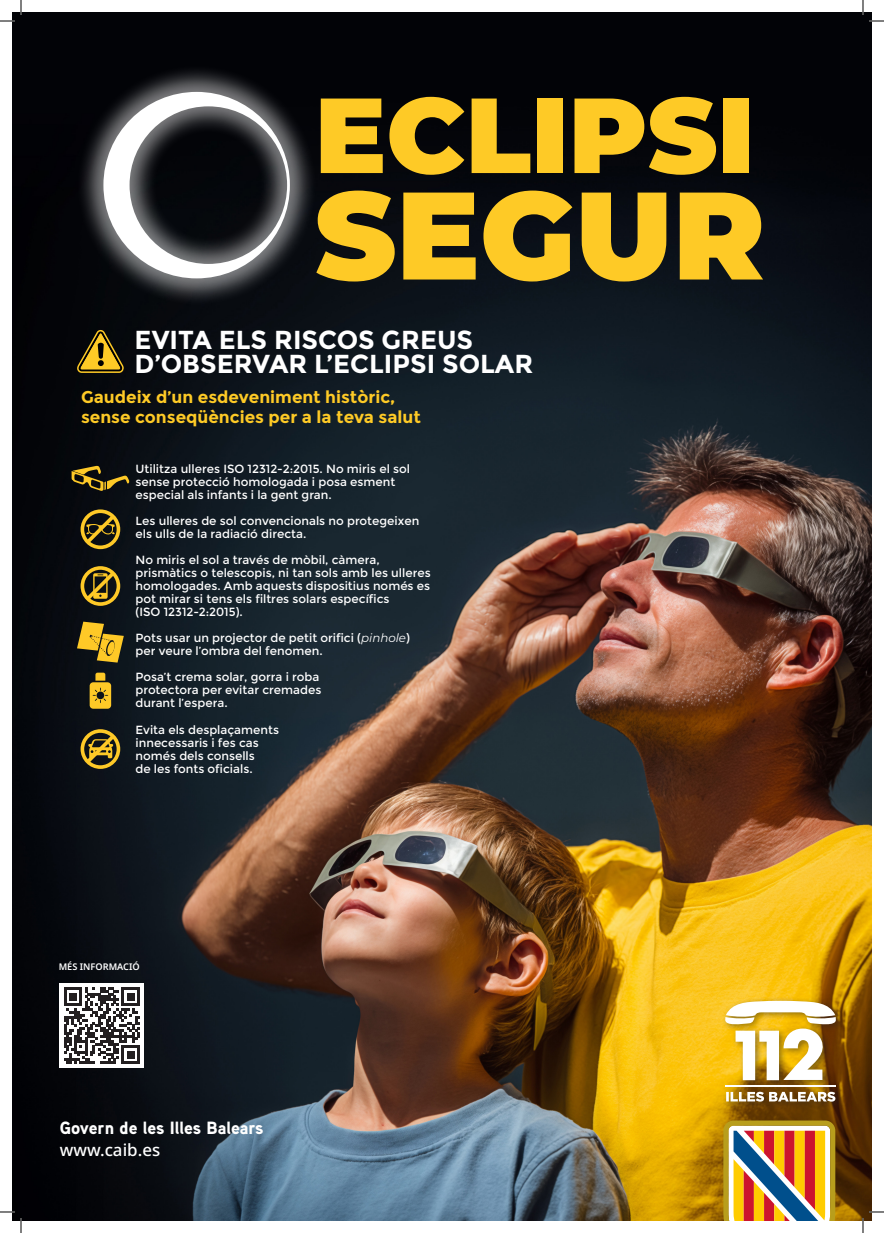
<style>
.page{position:relative;width:884px;height:1233px;background:#fff}
.page>*{position:absolute;margin:0;border:0;box-sizing:border-box;transform-origin:0 0}
.t1{font:900 124.2px "Montserrat";color:#feca26}
.t2{font:900 106.4px "Montserrat";color:#feca26}
.t3{font:700 26px/23.6px "Montserrat";color:#fff}
.t4{font:900 17.7px "Aaux Next";color:#fff}
.t5{font:700 17px "Montserrat";color:#feca26}
.t6{font:500 16.9px "Noto Sans";color:#fff}
.t7{font:11.8px/13px "Montserrat";color:#fff}
.t8{font:600 9.2px "Noto Sans";color:#fff}
.s1{font-style:italic}
</style>
<div class="page">
<img style="left:12px;top:12px;width:859px;height:1208px">
<div style="left:721px;top:996px;width:123px;height:114px;background:#231f20;opacity:.5"></div>
<svg style="left:725px;top:1000px;width:111px;height:80px"></svg>
<hr style="left:725px;top:1085px;width:111px;height:1px;background:#fff">
<svg style="left:726px;top:1091px;width:109px;height:10px"></svg>
<div style="left:76px;top:64px;width:242px;height:242px;background:#fff;opacity:.5"></div>
<svg style="left:103px;top:92px;width:187px;height:186px"></svg>
<svg style="left:77px;top:329px;width:47px;height:44px"></svg>
<svg style="left:71px;top:465px;width:58px;height:26px"></svg>
<svg style="left:90px;top:672px;width:21px;height:36px"></svg>
<svg style="left:77px;top:621px;width:47px;height:41px"></svg>
<svg style="left:81px;top:729px;width:39px;height:40px"></svg>
<svg style="left:81px;top:566px;width:39px;height:40px"></svg>
<svg style="left:81px;top:509px;width:39px;height:40px"></svg>
<div style="left:60px;top:983px;width:84px;height:85px;background:#fff"></div>
<svg style="left:64px;top:987px;width:76px;height:76px"></svg>
<svg style="left:723px;top:1120px;width:112px;height:100px"></svg>
<svg style="left:0;top:1211px;width:15px;height:1px"></svg>
<svg style="left:869px;top:1211px;width:15px;height:1px"></svg>
<svg style="left:0;top:0;width:22px;height:22px"></svg>
<svg style="left:20px;top:1218px;width:2px;height:15px"></svg>
<svg style="left:862px;top:0;width:22px;height:22px"></svg>
<svg style="left:862px;top:1218px;width:2px;height:15px"></svg>
<p class="t2" style="left:315px;top:64px;width:441px">ECLIPSI</p>
<p class="t1" style="left:315px;top:153px;width:452px">SEGUR</p>
<p class="t3" style="left:135px;top:328px;width:400px">EVITA ELS RISCOS GREUS<br>D’OBSERVAR L’ECLIPSI SOLAR</p>
<p class="t5" style="left:81px;top:386px;width:316px">Gaudeix d’un esdeveniment històric,</p>
<p class="t5" style="left:81px;top:407px;width:341px">sense conseqüències per a la teva salut</p>
<p class="t7" style="left:135px;top:463px;width:276px">Utilitza ulleres ISO 12312-2:2015. No miris el sol sense protecció homologada i posa esment especial als infants i la gent gran.</p>
<p class="t7" style="left:135px;top:515px;width:285px">Les ulleres de sol convencionals no protegeixen els ulls de la radiació directa.</p>
<p class="t7" style="left:135px;top:554px;width:297px">No miris el sol a través de mòbil, càmera, prismàtics o telescopis, ni tan sols amb les ulleres homologades. Amb aquests dispositius només es pot mirar si tens els filtres solars específics</p>
<p class="t7" style="left:135px;top:606px;width:109px">(ISO 12312-2:2015).</p>
<p class="t7" style="left:135px;top:632px;width:276px">Pots usar un projector de petit orifici (<span class="s1">pinhole</span>)</p>
<p class="t7" style="left:135px;top:645px;width:189px">per veure l’ombra del fenomen.</p>
<p class="t7" style="left:135px;top:671px;width:185px">Posa’t crema solar, gorra i roba</p>
<p class="t7" style="left:135px;top:684px;width:187px">protectora per evitar cremades</p>
<p class="t7" style="left:135px;top:697px;width:94px">durant l’espera.</p>
<p class="t7" style="left:135px;top:723px;width:145px">Evita els desplaçaments</p>
<p class="t7" style="left:135px;top:736px;width:125px">innecessaris i fes cas</p>
<p class="t7" style="left:135px;top:749px;width:121px">només dels consells</p>
<p class="t7" style="left:135px;top:762px;width:119px">de les fonts oficials.</p>
<p class="t8" style="left:59px;top:960px;width:83px">MÉS INFORMACIÓ</p>
<p class="t4" style="left:60px;top:1115px;width:205px">Govern de les Illes Balears</p>
<p class="t6" style="left:60px;top:1137px;width:102px">www.caib.es</p>
</div>
